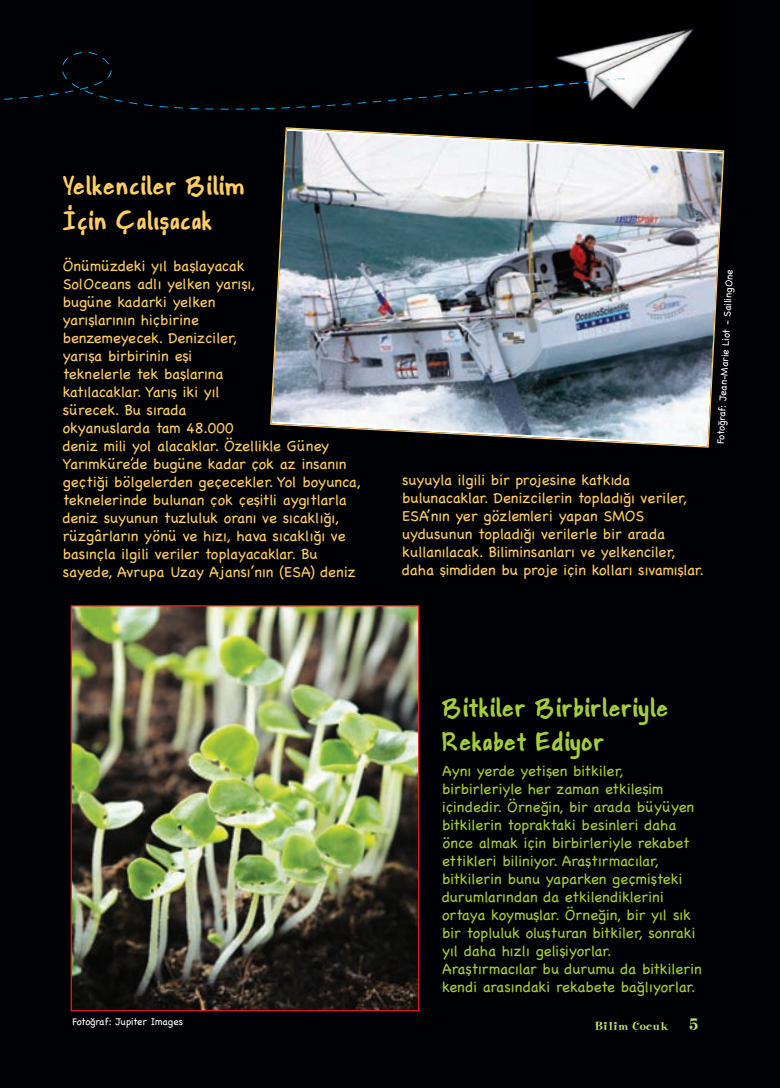
<style>
.page{position:relative;width:780px;height:1088px;background:#fff}
.page>*{position:absolute;margin:0;border:0;box-sizing:border-box;transform-origin:0 0}
.t1{font:27.5px/34.1px "Gapstown Small AH Bold";color:#a5cd39}
.t2{font:27.5px/34.1px "Gapstown Small AH Bold";color:#fecd64}
.t3{font:15px/18px "Chalkboard";color:#fecd64}
.t4{font:15px/18px "Chalkboard";color:#a5cd39}
.t5{font:500 12.5px "Naturel";color:#c7dc72}
.t6{font:10px "Chalkboard";color:#fff}
.s1{font-size:17.5px}
</style>
<div class="page">
<div style="left:0;top:0;width:220px;height:641px;background:#000104"></div>
<div style="left:0;top:641px;width:780px;height:446px;background:#000104"></div>
<div style="left:220px;top:0;width:560px;height:1087px;background:#000104"></div>
<svg style="left:0;top:52px;width:534px;height:58px"></svg>
<img style="left:539px;top:28px;width:155px;height:82px">
<img style="left:538px;top:78px;width:86px;height:9px">
<img style="left:270px;top:127px;width:455px;height:321px">
<img style="left:73px;top:607px;width:344px;height:402px">
<div style="left:71px;top:605px;width:348px;height:406px;border:1px solid #ee1d23"></div>
<h1 class="t2" style="left:63px;top:172px;width:186px">Yelkenciler Bilim<br>İçin Çalışacak</h1>
<p class="t3" style="left:63px;top:259px;width:300px">Önümüzdeki yıl başlayacak<br>SolOceans adlı yelken yarışı,<br>bugüne kadarki yelken<br>yarışlarının hiçbirine<br>benzemeyecek. Denizciler,<br>yarışa birbirinin eşi<br>teknelerle tek başlarına<br>katılacaklar. Yarış iki yıl<br>sürecek. Bu sırada<br>okyanuslarda tam 48.000<br>deniz mili yol alacaklar. Özellikle Güney Yarımküre’de bugüne kadar çok az insanın geçtiği bölgelerden geçecekler. Yol boyunca, teknelerinde bulunan çok çeşitli aygıtlarla deniz suyunun tuzluluk oranı ve sıcaklığı, rüzgârların yönü ve hızı, hava sıcaklığı ve basınçla ilgili veriler toplayacaklar. Bu sayede, Avrupa Uzay Ajansı’nın (ESA) deniz</p>
<p class="t3" style="left:402px;top:473px;width:303px">suyuyla ilgili bir projesine katkıda bulunacaklar. Denizcilerin topladığı veriler, ESA’nın yer gözlemleri yapan SMOS uydusunun topladığı verilerle bir arada kullanılacak. Biliminsanları ve yelkenciler, daha şimdiden bu proje için kolları sıvamışlar.</p>
<p class="t6" style="left:717px;top:444px;width:176px;rotate:-87deg">Fotoğraf: Jean-Marie Liot - SailingOne</p>
<p class="t6" style="left:72px;top:1017px;width:112px">Fotoğraf: Jupiter Images</p>
<h1 class="t1" style="left:442px;top:694px;width:229px">Bitkiler Birbirleriyle<br>Rekabet Ediyor</h1>
<p class="t4" style="left:442px;top:764px;width:261px">Aynı yerde yetişen bitkiler, birbirleriyle her zaman etkileşim içindedir. Örneğin, bir arada büyüyen bitkilerin topraktaki besinleri daha önce almak için birbirleriyle rekabet ettikleri biliniyor. Araştırmacılar, bitkilerin bunu yaparken geçmişteki durumlarından da etkilendiklerini ortaya koymuşlar. Örneğin, bir yıl sık bir topluluk oluşturan bitkiler, sonraki yıl daha hızlı gelişiyorlar.<br>Araştırmacılar bu durumu da bitkilerin kendi arasındaki rekabete bağlıyorlar.</p>
<p class="t5" style="left:594px;top:1019px;width:105px">Bilim Çocuk <span class="s1">5</span></p>
</div>
